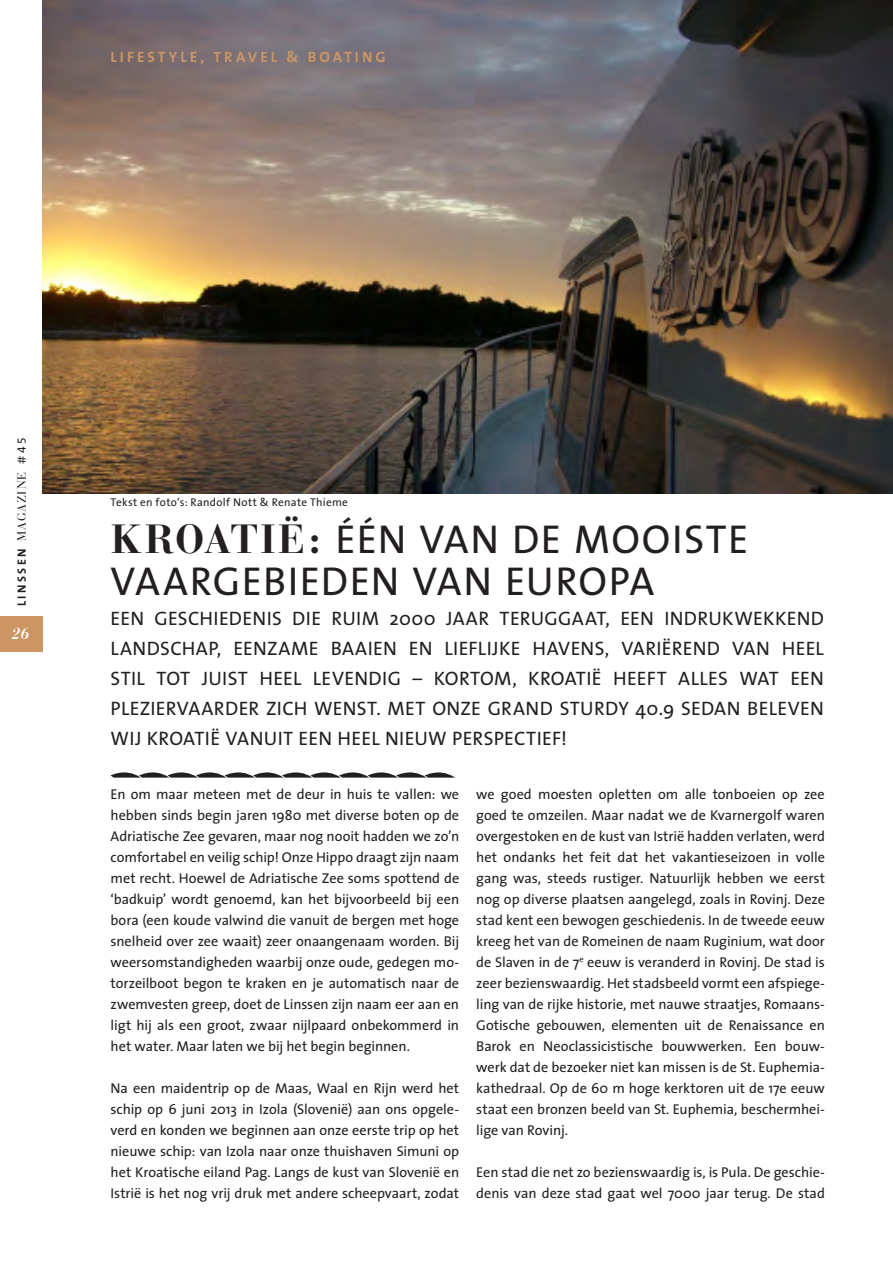
<style>
.page{position:relative;width:893px;height:1263px;background:#fff}
.page>*{position:absolute;margin:0;border:0;box-sizing:border-box;transform-origin:0 0}
.t1{font:40.5px/42px "The Sans";letter-spacing:.03em;color:#231f20}
.SP_Introtekst{font:19.5px/30px "The Sans";letter-spacing:.015em;color:#231f20;text-align:justify}
.t2{font:italic 700 16.05px "Bauer Bodoni";color:#fff}
.t3{font:700 15px "The Sans";letter-spacing:.2em;color:#cb9564}
.SP_plattetekst{font:14.25px/21px "The Sans";letter-spacing:-.005em;color:#231f20;text-align:justify}
.t4{font:12px "Bauer Bodoni";letter-spacing:.085em;color:#231f20}
.t5{font:11.25px "The Sans";letter-spacing:.025em;color:#231f20}
.s1{font-family:"The Sans";font-weight:700}
.s2{font-family:"The Sans"}
.s3{font-family:"The Sans Expert"}
.s4{font-family:"Bauer Bodoni";font-weight:700}
</style>
<div class="page">
<img style="left:43px;top:0;width:850px;height:493px">
<svg style="left:111px;top:772px;width:344px;height:6px"></svg>
<div style="left:0;top:616px;width:43px;height:36px;background:#cb9564"></div>
<p class="t3" style="left:111px;top:44px;width:277px">LIFESTYLE, TRAVEL &amp; BOATING</p>
<p class="t4" style="left:15px;top:606px;width:170px;rotate:-90deg"><span class="s1">LINSSEN</span> MAGAZINE <span class="s2">#</span><span class="s3">45</span></p>
<p class="t2" style="left:12px;top:623px;width:19px">26</p>
<p class="t5" style="left:111px;top:495px;width:239px">Tekst en foto‘s: Randolf Nott &amp; Renate Thieme</p>
<p class="t1" style="left:111px;top:519px;width:639px"><span class="s4">KROATIË:</span> ÉÉN VAN DE MOOISTE<br>VAARGEBIEDEN VAN EUROPA</p>
<p class="SP_Introtekst" style="left:111px;top:603px;width:715px">EEN GESCHIEDENIS DIE RUIM 2000 JAAR TERUGGAAT, EEN INDRUKWEKKEND LANDSCHAP, EENZAME BAAIEN EN LIEFLIJKE HAVENS, VARIËREND VAN HEEL STIL TOT JUIST HEEL LEVENDIG – KORTOM, KROATIË HEEFT ALLES WAT EEN PLEZIERVAARDER ZICH WENST. MET ONZE GRAND STURDY 40.9 SEDAN BELEVEN WIJ KROATIË VANUIT EEN HEEL NIEUW PERSPECTIEF!</p>
<p class="SP_plattetekst" style="left:111px;top:783px;width:350px">En om maar meteen met de deur in huis te vallen: we hebben sinds begin jaren 1980 met diverse boten op de Adriatische Zee gevaren, maar nog nooit hadden we zo’n comfortabel en veilig schip! Onze Hippo draagt zijn naam met recht. Hoewel de Adriatische Zee soms spottend de ‘badkuip’ wordt genoemd, kan het bijvoorbeeld bij een bora (een koude valwind die vanuit de bergen met hoge snelheid over zee waait) zeer onaangenaam worden. Bij weersomstandigheden waarbij onze oude, gedegen mo&shy;torzeilboot begon te kraken en je automatisch naar de zwemvesten greep, doet de Linssen zijn naam eer aan en ligt hij als een groot, zwaar nijlpaard onbekommerd in het water. Maar laten we bij het begin beginnen.</p>
<p class="SP_plattetekst" style="left:111px;top:1077px;width:350px">Na een maidentrip op de Maas, Waal en Rijn werd het schip op 6 juni 2013 in Izola (Slovenië) aan ons opgele&shy;verd en konden we beginnen aan onze eerste trip op het nieuwe schip: van Izola naar onze thuishaven Simuni op het Kroatische eiland Pag. Langs de kust van Slovenië en Istrië is het nog vrij druk met andere scheepvaart, zodat</p>
<p class="SP_plattetekst" style="left:476px;top:783px;width:350px">we goed moesten opletten om alle tonboeien op zee goed te omzeilen. Maar nadat we de Kvarnergolf waren overgestoken en de kust van Istrië hadden verlaten, werd het ondanks het feit dat het vakantieseizoen in volle gang was, steeds rustiger. Natuurlijk hebben we eerst nog op diverse plaatsen aangelegd, zoals in Rovinj. Deze stad kent een bewogen geschiedenis. In de tweede eeuw kreeg het van de Romeinen de naam Ruginium, wat door de Slaven in de 7<sup>e</sup> eeuw is veranderd in Rovinj. De stad is zeer bezienswaardig. Het stadsbeeld vormt een afspiege&shy;ling van de rijke historie, met nauwe straatjes, Romaans-Gotische gebouwen, elementen uit de Renaissance en Barok en Neoclassicistische bouwwerken. Een bouw&shy;werk dat de bezoeker niet kan missen is de St. Euphemia&shy;kathedraal. Op de 60 m hoge kerktoren uit de 17e eeuw staat een bronzen beeld van St. Euphemia, beschermhei&shy;lige van Rovinj.</p>
<p class="SP_plattetekst" style="left:476px;top:1161px;width:350px">Een stad die net zo bezienswaardig is, is Pula. De geschie&shy;denis van deze stad gaat wel 7000 jaar terug. De stad</p>
</div>
